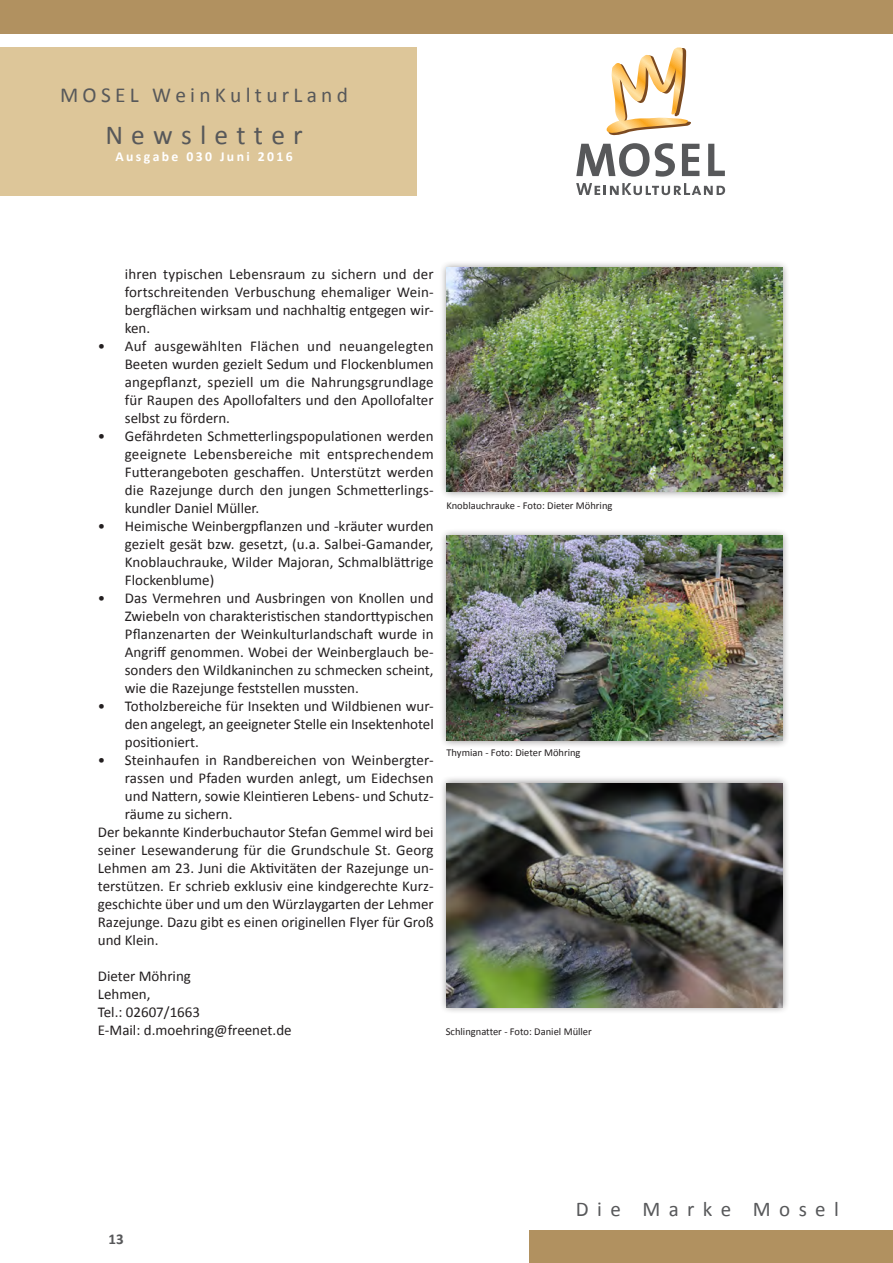
<style>
.page{position:relative;width:893px;height:1263px;background:#fff}
.page>*{position:absolute;margin:0;border:0;box-sizing:border-box;transform-origin:0 0}
.t1{font:27.45px "Calibri";letter-spacing:.3em;color:#57585a}
.t2{font:21.3px "Calibri";letter-spacing:.2em;color:#57585a}
.t3{font:21px "Calibri";letter-spacing:.4em;color:#57585a}
.Fließtext{font:15px/18px "Calibri";color:#231f20;text-align:justify}
.t4{font:700 15px "Calibri";color:#57585a}
.t5{font:700 13.8px "Calibri";letter-spacing:.175em;color:#fff}
.Bildunterschrift{font:10.5px "Calibri";color:#231f20}
</style>
<div class="page">
<div style="left:0;top:47px;width:417px;height:149px;background:#ddc699"></div>
<svg style="left:576px;top:143px;width:99px;height:34px"></svg>
<svg style="left:682px;top:144px;width:17px;height:32px"></svg>
<svg style="left:708px;top:144px;width:17px;height:32px"></svg>
<svg style="left:576px;top:183px;width:149px;height:12px"></svg>
<svg style="left:606px;top:47px;width:85px;height:89px"></svg>
<div style="left:0;top:0;width:893px;height:34px;background:#b19160"></div>
<div style="left:529px;top:1230px;width:364px;height:33px;background:#b19160"></div>
<div style="left:439px;top:260px;width:351px;height:239px;background:#231f20;opacity:.5"></div>
<img style="left:446px;top:268px;width:336px;height:224px">
<div style="left:439px;top:528px;width:351px;height:220px;background:#231f20;opacity:.5"></div>
<img style="left:446px;top:536px;width:336px;height:205px">
<div style="left:439px;top:775px;width:351px;height:239px;background:#231f20;opacity:.5"></div>
<img style="left:446px;top:783px;width:336px;height:224px">
<h2 class="t2" style="left:60px;top:81px;width:289px">MOSEL WeinKulturLand</h2>
<h1 class="t1" style="left:105px;top:118px;width:199px">Newsletter</h1>
<p class="t5" style="left:115px;top:148px;width:179px">Ausgabe 030 Juni 2016</p>
<p class="Fließtext" style="left:125px;top:265px;width:310px">ihren typischen Lebensraum zu sichern und der fortschreitenden Verbuschung ehemaliger Wein&shy;bergflächen wirksam und nachhaltig entgegen wir&shy;ken.</p>
<p class="Fließtext" style="left:125px;top:337px;width:310px;text-indent:-27px">• Auf ausgewählten Flächen und neuangelegten Beeten wurden gezielt Sedum und Flockenblumen angepflanzt, speziell um die Nahrungsgrundlage für Raupen des Apollofalters und den Apollofalter selbst zu fördern.</p>
<p class="Fließtext" style="left:125px;top:427px;width:310px;text-indent:-27px">• Gefährdeten Schmetterlingspopulationen werden geeignete Lebensbereiche mit entsprechendem Futterangeboten geschaffen. Unterstützt werden die Razejunge durch den jungen Schmetterlings&shy;kundler Daniel Müller.</p>
<p class="Fließtext" style="left:125px;top:517px;width:310px;text-indent:-27px">• Heimische Weinbergpflanzen und -kräuter wurden gezielt gesät bzw. gesetzt, (u.a. Salbei-Gamander, Knoblauchrauke, Wilder Majoran, Schmalblättrige Flockenblume)</p>
<p class="Fließtext" style="left:125px;top:589px;width:310px;text-indent:-27px">• Das Vermehren und Ausbringen von Knollen und Zwiebeln von charakteristischen standorttypischen Pflanzenarten der Weinkulturlandschaft wurde in Angriff genommen. Wobei der Weinberglauch be&shy;sonders den Wildkaninchen zu schmecken scheint, wie die Razejunge feststellen mussten.</p>
<p class="Fließtext" style="left:125px;top:697px;width:310px;text-indent:-27px">• Totholzbereiche für Insekten und Wildbienen wur&shy;den angelegt, an geeigneter Stelle ein Insektenhotel positioniert.</p>
<p class="Fließtext" style="left:125px;top:751px;width:310px;text-indent:-27px">• Steinhaufen in Randbereichen von Weinbergter&shy;rassen und Pfaden wurden anlegt, um Eidechsen und Nattern, sowie Kleintieren Lebens- und Schutz&shy;räume zu sichern.</p>
<p class="Fließtext" style="left:98px;top:823px;width:337px">Der bekannte Kinderbuchautor Stefan Gemmel wird bei seiner Lesewanderung für die Grundschule St. Georg Lehmen am 23. Juni die Aktivitäten der Razejunge un&shy;terstützen. Er schrieb exklusiv eine kindgerechte Kurz&shy;geschichte über und um den Würzlaygarten der Lehmer Razejunge. Dazu gibt es einen originellen Flyer für Groß und Klein.</p>
<p class="Fließtext" style="left:98px;top:967px;width:95px">Dieter Möhring</p>
<p class="Fließtext" style="left:98px;top:985px;width:54px">Lehmen,</p>
<p class="Fließtext" style="left:98px;top:1003px;width:104px">Tel.: 02607/1663</p>
<p class="Fließtext" style="left:98px;top:1021px;width:195px">E-Mail: d.moehring@freenet.de</p>
<p class="Bildunterschrift" style="left:446px;top:1025px;width:148px">Schlingnatter - Foto: Daniel Müller</p>
<p class="Bildunterschrift" style="left:446px;top:499px;width:167px">Knoblauchrauke - Foto: Dieter Möhring</p>
<p class="Bildunterschrift" style="left:446px;top:746px;width:136px">Thymian - Foto: Dieter Möhring</p>
<p class="t4" style="left:108px;top:1230px;width:17px">13</p>
<h3 class="t3" style="left:576px;top:1195px;width:265px">Die Marke Mosel</h3>
</div>
